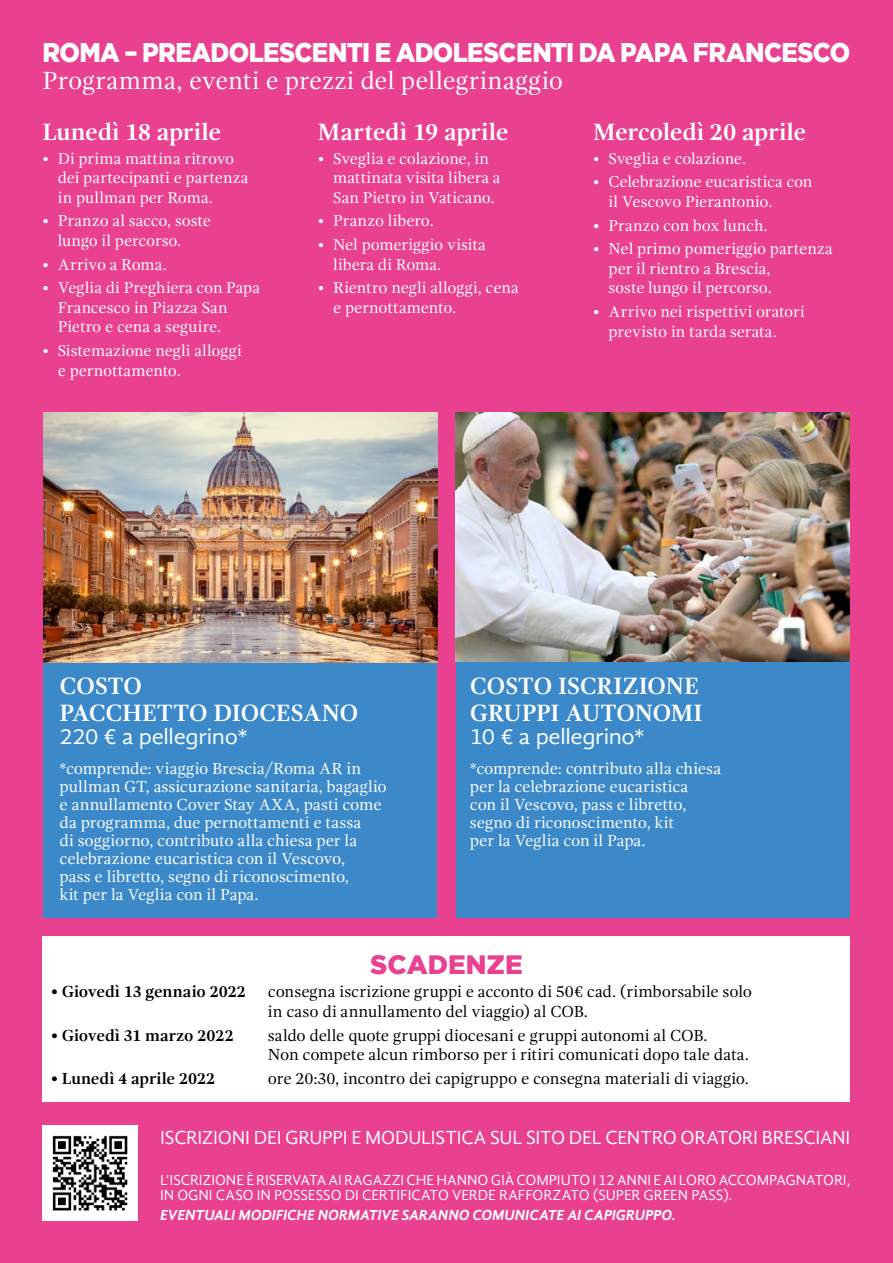
<style>
.page{position:relative;width:893px;height:1263px;background:#e94190}
.page>*{position:absolute;margin:0;border:0;box-sizing:border-box;transform-origin:0 0}
.txt_contratto_schiac{font:900 27px "Gotham";letter-spacing:-.03em;color:#fff;scale:.92 1}
.t1{font:900 26.55px "Gotham";color:#e94190}
.txt_contratto_schiac-2{font:25.5px "Gandhi Serif";letter-spacing:.005em;color:#fff}
.txt{font:700 24.3px/27px "Gandhi Serif";letter-spacing:-.015em;color:#fff}
.txt-2{font:22.5px "Gandhi Sans";letter-spacing:-.015em;color:#fff;scale:1.08 1}
.txt-3{font:19.5px "Gandhi Sans";letter-spacing:-.015em;color:#fff}
.txt-4{font:16.5px/18px "Gandhi Serif";letter-spacing:-.005em;color:#fff}
.contratto{font:16.5px/19.5px "Gandhi Serif";letter-spacing:-.005em;color:#000}
.contratto-2{font:700 16.5px "Gandhi Serif";letter-spacing:-.005em;color:#000}
.t2{font:16.2px/19.5px "Gandhi Serif";letter-spacing:-.005em;color:#fff}
.txt-5{font:15px/15px "Gandhi Sans";letter-spacing:-.005em;color:#fff}
.txt-6{font:italic 700 15px "Gandhi Sans";letter-spacing:-.005em;color:#fff}
</style>
<div class="page">
<div style="left:43px;top:936px;width:807px;height:166px;background:#fff"></div>
<img style="left:43px;top:1125px;width:95px;height:95px">
<div style="left:43px;top:413px;width:394px;height:504px;background:#3c89c9"></div>
<img style="left:43px;top:413px;width:394px;height:249px">
<div style="left:456px;top:413px;width:394px;height:504px;background:#3c89c9"></div>
<img style="left:456px;top:413px;width:394px;height:249px">
<p class="txt_contratto_schiac" style="left:43px;top:37px;width:880px">ROMA – PREADOLESCENTI E ADOLESCENTI DA PAPA FRANCESCO</p>
<p class="txt_contratto_schiac-2" style="left:43px;top:66px;width:522px">Programma, eventi e prezzi del pellegrinaggio</p>
<p class="txt" style="left:43px;top:118px;width:180px">Lunedì 18 aprile</p>
<p class="t2" style="left:58px;top:148px;width:192px;text-indent:-15px">• Di prima mattina ritrovo dei partecipanti e partenza in pullman per Roma.</p>
<p class="t2" style="left:58px;top:211px;width:155px;text-indent:-15px">• Pranzo al sacco, soste lungo il percorso.</p>
<p class="t2" style="left:43px;top:254px;width:126px">• Arrivo a Roma.</p>
<p class="t2" style="left:58px;top:278px;width:204px;text-indent:-15px">• Veglia di Preghiera con Papa<br>Francesco in Piazza San<br>Pietro e cena a seguire.</p>
<p class="t2" style="left:58px;top:341px;width:185px;text-indent:-15px">• Sistemazione negli alloggi e pernottamento.</p>
<p class="txt" style="left:318px;top:118px;width:192px">Martedì 19 aprile</p>
<p class="t2" style="left:333px;top:148px;width:169px;text-indent:-15px">• Sveglia e colazione, in mattinata visita libera a<br>San Pietro in Vaticano.</p>
<p class="t2" style="left:318px;top:211px;width:117px">• Pranzo libero.</p>
<p class="t2" style="left:333px;top:235px;width:154px;text-indent:-15px">• Nel pomeriggio visita libera di Roma.</p>
<p class="t2" style="left:333px;top:278px;width:187px;text-indent:-15px">• Rientro negli alloggi, cena e pernottamento.</p>
<p class="txt" style="left:593px;top:118px;width:215px">Mercoledì 20 aprile</p>
<p class="t2" style="left:593px;top:148px;width:154px">• Sveglia e colazione.</p>
<p class="t2" style="left:609px;top:172px;width:205px;text-indent:-15px">• Celebrazione eucaristica con il Vescovo Pierantonio.</p>
<p class="t2" style="left:593px;top:215px;width:176px">• Pranzo con box lunch.</p>
<p class="t2" style="left:609px;top:239px;width:226px;text-indent:-15px">• Nel primo pomeriggio partenza per il rientro a Brescia,<br>soste lungo il percorso.</p>
<p class="t2" style="left:609px;top:302px;width:198px;text-indent:-15px">• Arrivo nei rispettivi oratori previsto in tarda serata.</p>
<p class="txt" style="left:60px;top:673px;width:300px">COSTO<br>PACCHETTO DIOCESANO</p>
<p class="txt-2" style="left:60px;top:723px;width:176px">220 € a pellegrino*</p>
<p class="txt-4" style="left:60px;top:760px;width:329px">*comprende: viaggio Brescia/Roma AR in pullman GT, assicurazione sanitaria, bagaglio e annullamento Cover Stay AXA, pasti come da programma, due pernottamenti e tassa<br>di soggiorno, contributo alla chiesa per la celebrazione eucaristica con il Vescovo,<br>pass e libretto, segno di riconoscimento,<br>kit per la Veglia con il Papa.</p>
<p class="txt" style="left:470px;top:673px;width:234px">COSTO ISCRIZIONE<br>GRUPPI AUTONOMI</p>
<p class="txt-2" style="left:470px;top:723px;width:163px">10 € a pellegrino*</p>
<p class="txt-4" style="left:470px;top:760px;width:253px">*comprende: contributo alla chiesa per la celebrazione eucaristica<br>con il Vescovo, pass e libretto, segno di riconoscimento, kit<br>per la Veglia con il Papa.</p>
<p class="t1" style="left:370px;top:949px;width:154px">SCADENZE</p>
<p class="contratto-2" style="left:51px;top:982px;width:196px">• Giovedì 13 gennaio 2022</p>
<p class="contratto" style="left:268px;top:982px;width:486px">consegna iscrizione gruppi e acconto di 50€ cad. (rimborsabile solo in caso di annullamento del viaggio) al COB.</p>
<p class="contratto-2" style="left:51px;top:1026px;width:184px">• Giovedì 31 marzo 2022</p>
<p class="contratto" style="left:268px;top:1025px;width:482px">saldo delle quote gruppi diocesani e gruppi autonomi al COB.<br>Non compete alcun rimborso per i ritiri comunicati dopo tale data.</p>
<p class="contratto-2" style="left:51px;top:1069px;width:166px">• Lunedì 4 aprile 2022</p>
<p class="contratto" style="left:268px;top:1069px;width:483px">ore 20:30, incontro dei capigruppo e consegna materiali di viaggio.</p>
<p class="txt-3" style="left:160px;top:1126px;width:692px">ISCRIZIONI DEI GRUPPI E MODULISTICA SUL SITO DEL CENTRO ORATORI BRESCIANI</p>
<p class="txt-5" style="left:160px;top:1172px;width:692px">L’ISCRIZIONE È RISERVATA AI RAGAZZI CHE HANNO GIÀ COMPIUTO I 12 ANNI E AI LORO ACCOMPAGNATORI,<br>IN OGNI CASO IN POSSESSO DI CERTIFICATO VERDE RAFFORZATO (SUPER GREEN PASS).</p>
<p class="txt-6" style="left:160px;top:1207px;width:517px">EVENTUALI MODIFICHE NORMATIVE SARANNO COMUNICATE AI CAPIGRUPPO.</p>
</div>
